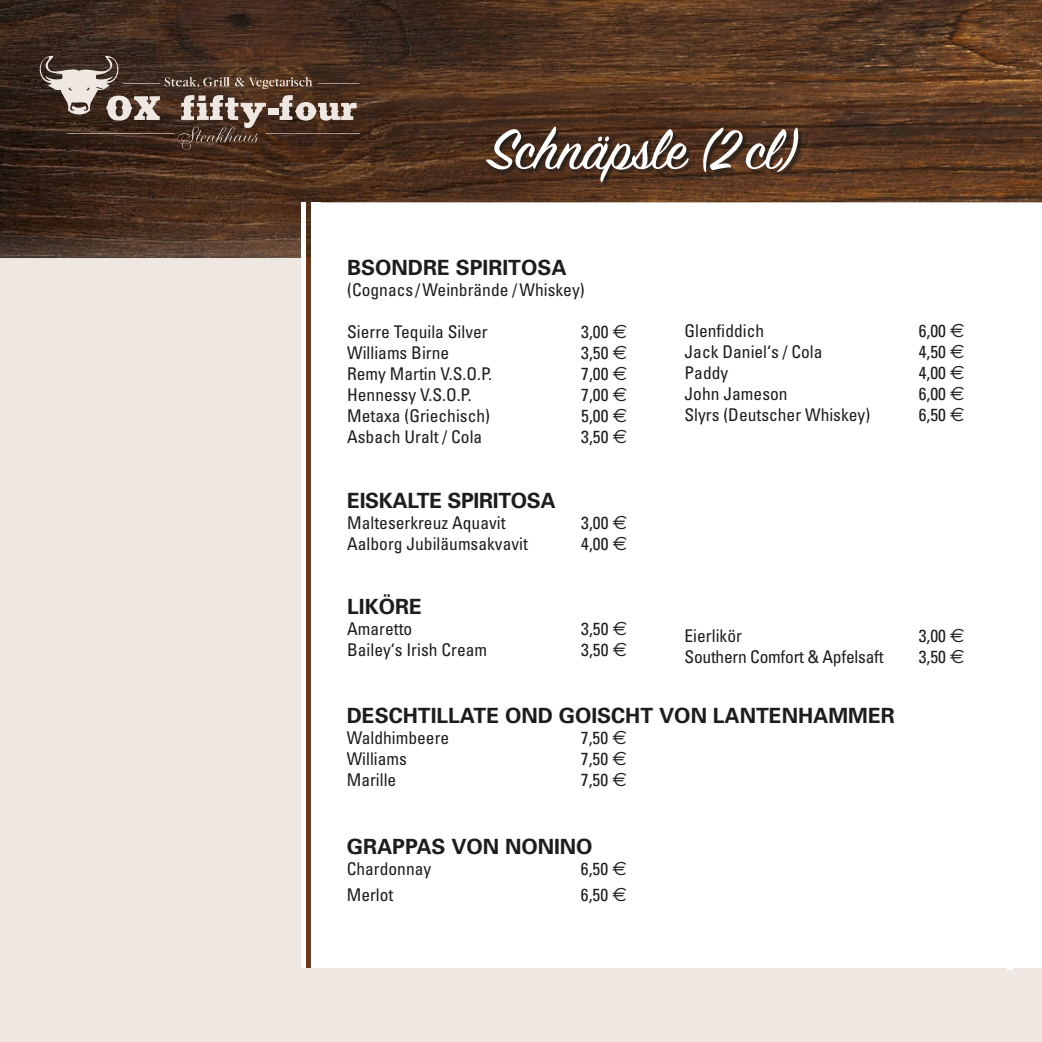
<style>
.page{position:relative;width:1042px;height:1042px;background:#fff}
.page>*{position:absolute;margin:0;border:0;box-sizing:border-box;transform-origin:0 0}
.t1{font:63px "Sign Painter House Script";color:#fff}
.t2{font:700 21px "Univers";color:#1d1d1b}
.t3{font:condensed 17.5px "Univers";color:#1d1d1b}
.s1{font-family:"Euro Sans";font-stretch:normal;font-size:19.25px}
</style>
<div class="page">
<div style="left:0;top:258px;width:1042px;height:784px;background:#eee7e2"></div>
<div style="left:321px;top:202px;width:721px;height:765px;background:#fff"></div>
<div style="left:306px;top:202px;width:5px;height:765px;background:#6a381c"></div>
<svg style="left:0;top:0;width:1042px;height:258px"></svg>
<div style="left:311px;top:202px;width:10px;height:765px;background:#fff"></div>
<div style="left:301px;top:202px;width:5px;height:765px;background:#fff"></div>
<div style="left:1007px;top:205px;width:6px;height:765px;background:#fff"></div>
<div style="left:487px;top:128px;width:317px;height:59px;background:#1d1d1b;opacity:.75"></div>
<hr style="left:265px;top:133px;width:95px;height:1px;background:#eee7e2">
<hr style="left:318px;top:83px;width:41px;height:1px;background:#eee7e2">
<svg style="left:35px;top:55px;width:322px;height:95px;background:#5e4a3e"></svg>
<h1 class="t1" style="left:489px;top:111px;width:308px">Schnäpsle (2 cl)</h1>
<p class="t2" style="left:347px;top:254px;width:221px">BSONDRE SPIRITOSA</p>
<p class="t3" style="left:347px;top:279px;width:239px">(Cognacs /Weinbrände /Whiskey)</p>
<p class="t3" style="left:347px;top:321px;width:142px">Sierre Tequila Silver</p>
<p class="t3" style="left:581px;top:321px;width:47px">3,00 <span class="s1">€</span></p>
<p class="t3" style="left:347px;top:342px;width:104px">Williams Birne</p>
<p class="t3" style="left:581px;top:342px;width:47px">3,50 <span class="s1">€</span></p>
<p class="t3" style="left:347px;top:363px;width:146px">Remy Martin V.S.O.P.</p>
<p class="t3" style="left:581px;top:363px;width:47px">7,00 <span class="s1">€</span></p>
<p class="t3" style="left:347px;top:384px;width:126px">Hennessy V.S.O.P.</p>
<p class="t3" style="left:581px;top:384px;width:47px">7,00 <span class="s1">€</span></p>
<p class="t3" style="left:347px;top:405px;width:144px">Metaxa (Griechisch)</p>
<p class="t3" style="left:581px;top:405px;width:47px">5,00 <span class="s1">€</span></p>
<p class="t3" style="left:347px;top:426px;width:137px">Asbach Uralt / Cola</p>
<p class="t3" style="left:581px;top:426px;width:47px">3,50 <span class="s1">€</span></p>
<p class="t2" style="left:347px;top:487px;width:210px">EISKALTE SPIRITOSA</p>
<p class="t3" style="left:347px;top:511px;width:160px">Malteserkreuz Aquavit</p>
<p class="t3" style="left:581px;top:511px;width:47px">3,00 <span class="s1">€</span></p>
<p class="t3" style="left:347px;top:532px;width:182px">Aalborg Jubiläumsakvavit</p>
<p class="t3" style="left:581px;top:532px;width:47px">4,00 <span class="s1">€</span></p>
<p class="t2" style="left:347px;top:593px;width:76px">LIKÖRE</p>
<p class="t3" style="left:347px;top:618px;width:67px">Amaretto</p>
<p class="t3" style="left:581px;top:618px;width:47px">3,50 <span class="s1">€</span></p>
<p class="t3" style="left:347px;top:639px;width:141px">Bailey‘s Irish Cream</p>
<p class="t3" style="left:581px;top:639px;width:47px">3,50 <span class="s1">€</span></p>
<p class="t3" style="left:684px;top:320px;width:81px">Glenfiddich</p>
<p class="t3" style="left:918px;top:320px;width:47px">6,00 <span class="s1">€</span></p>
<p class="t3" style="left:684px;top:341px;width:140px">Jack Daniel‘s / Cola</p>
<p class="t3" style="left:918px;top:341px;width:47px">4,50 <span class="s1">€</span></p>
<p class="t3" style="left:684px;top:362px;width:45px">Paddy</p>
<p class="t3" style="left:918px;top:362px;width:47px">4,00 <span class="s1">€</span></p>
<p class="t3" style="left:684px;top:383px;width:105px">John Jameson</p>
<p class="t3" style="left:918px;top:383px;width:47px">6,00 <span class="s1">€</span></p>
<p class="t3" style="left:684px;top:404px;width:187px">Slyrs (Deutscher Whiskey)</p>
<p class="t3" style="left:918px;top:404px;width:47px">6,50 <span class="s1">€</span></p>
<p class="t3" style="left:684px;top:624px;width:59px">Eierlikör</p>
<p class="t3" style="left:918px;top:624px;width:47px">3,00 <span class="s1">€</span></p>
<p class="t3" style="left:684px;top:645px;width:201px">Southern Comfort &amp; Apfelsaft</p>
<p class="t3" style="left:918px;top:645px;width:47px">3,50 <span class="s1">€</span></p>
<p class="t2" style="left:347px;top:702px;width:549px">DESCHTILLATE OND GOISCHT VON LANTENHAMMER</p>
<p class="t3" style="left:347px;top:727px;width:104px">Waldhimbeere</p>
<p class="t3" style="left:581px;top:727px;width:47px">7,50 <span class="s1">€</span></p>
<p class="t3" style="left:347px;top:748px;width:62px">Williams</p>
<p class="t3" style="left:581px;top:748px;width:47px">7,50 <span class="s1">€</span></p>
<p class="t3" style="left:347px;top:769px;width:51px">Marille</p>
<p class="t3" style="left:581px;top:769px;width:47px">7,50 <span class="s1">€</span></p>
<p class="t2" style="left:347px;top:833px;width:247px">GRAPPAS VON NONINO</p>
<p class="t3" style="left:347px;top:858px;width:86px">Chardonnay</p>
<p class="t3" style="left:581px;top:858px;width:47px">6,50 <span class="s1">€</span></p>
<p class="t3" style="left:347px;top:883px;width:48px">Merlot</p>
<p class="t3" style="left:581px;top:883px;width:47px">6,50 <span class="s1">€</span></p>
</div>
